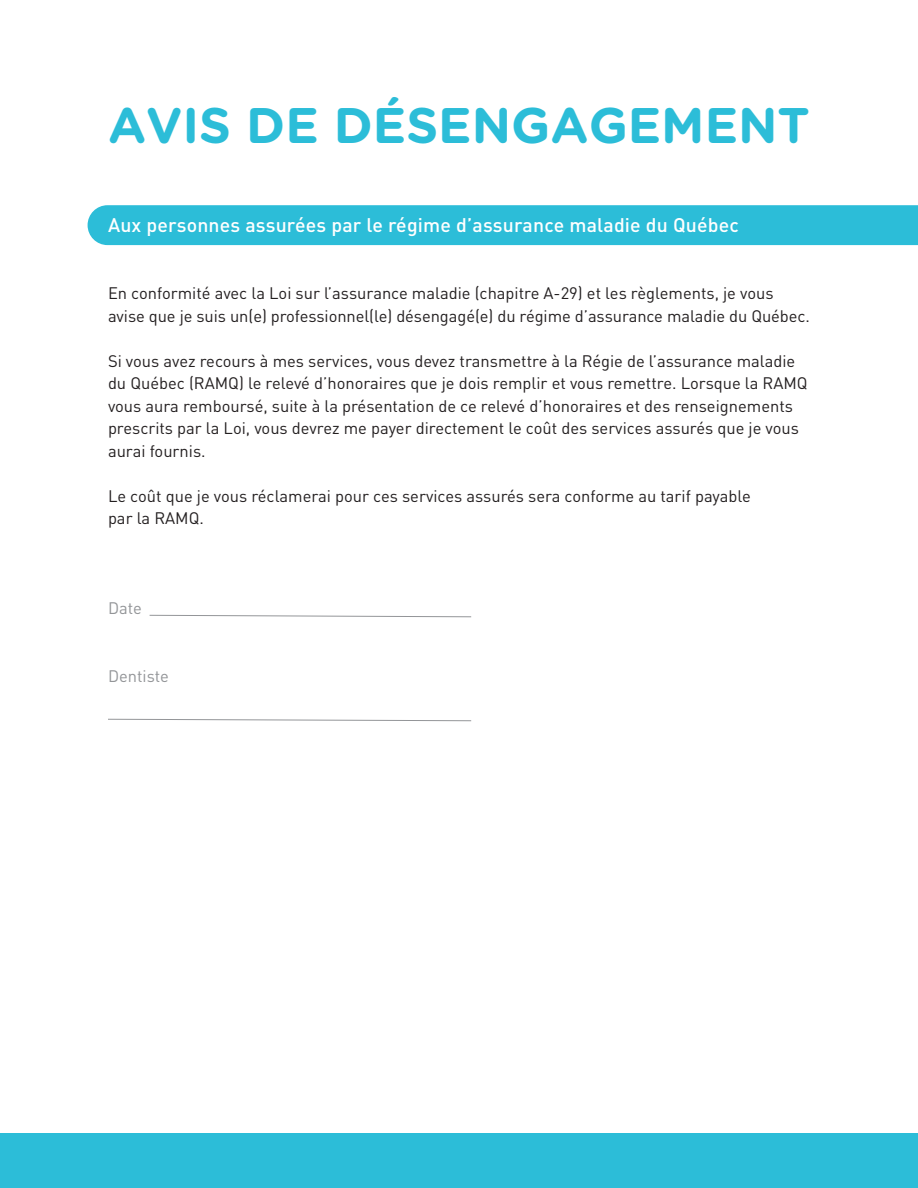
<style>
.page{position:relative;width:918px;height:1188px;background:#fff}
.page>*{position:absolute;margin:0;border:0;box-sizing:border-box;transform-origin:0 0}
.t1{font:700 49.95px "Gotham Rounded";color:#2cbdd8}
.t2{font:500 19.5px "DINOT";letter-spacing:.01em;color:#fff}
.t3{font:16.5px/22.5px "DINOT";color:#231f20}
.t4{font:16.5px "DINOT";color:#939598}
</style>
<div class="page">
<div style="left:88px;top:205px;width:830px;height:40px;background:#2cbdd8"></div>
<div style="left:0;top:1133px;width:918px;height:55px;background:#2cbdd8"></div>
<svg style="left:149px;top:615px;width:323px;height:3px"></svg>
<svg style="left:108px;top:718px;width:364px;height:4px"></svg>
<h1 class="t1" style="left:108px;top:95px;width:704px">AVIS DE DÉSENGAGEMENT</h1>
<p class="t2" style="left:108px;top:212px;width:632px">Aux personnes assurées par le régime d’assurance maladie du Québec</p>
<p class="t3" style="left:108px;top:282px;width:704px">En conformité avec la Loi sur l’assurance maladie (chapitre A-29) et les règlements, je vous avise que je suis un(e) professionnel(le) désengagé(e) du régime d’assurance maladie du Québec.</p>
<p class="t3" style="left:108px;top:349px;width:701px">Si vous avez recours à mes services, vous devez transmettre à la Régie de l’assurance maladie du Québec (RAMQ) le relevé d’honoraires que je dois remplir et vous remettre. Lorsque la RAMQ vous aura remboursé, suite à la présentation de ce relevé d’honoraires et des renseignements prescrits par la Loi, vous devrez me payer directement le coût des services assurés que je vous aurai fournis.</p>
<p class="t3" style="left:108px;top:484px;width:644px">Le coût que je vous réclamerai pour ces services assurés sera conforme au tarif payable par la RAMQ.</p>
<p class="t4" style="left:108px;top:598px;width:35px">Date</p>
<p class="t4" style="left:108px;top:665px;width:62px">Dentiste</p>
</div>
